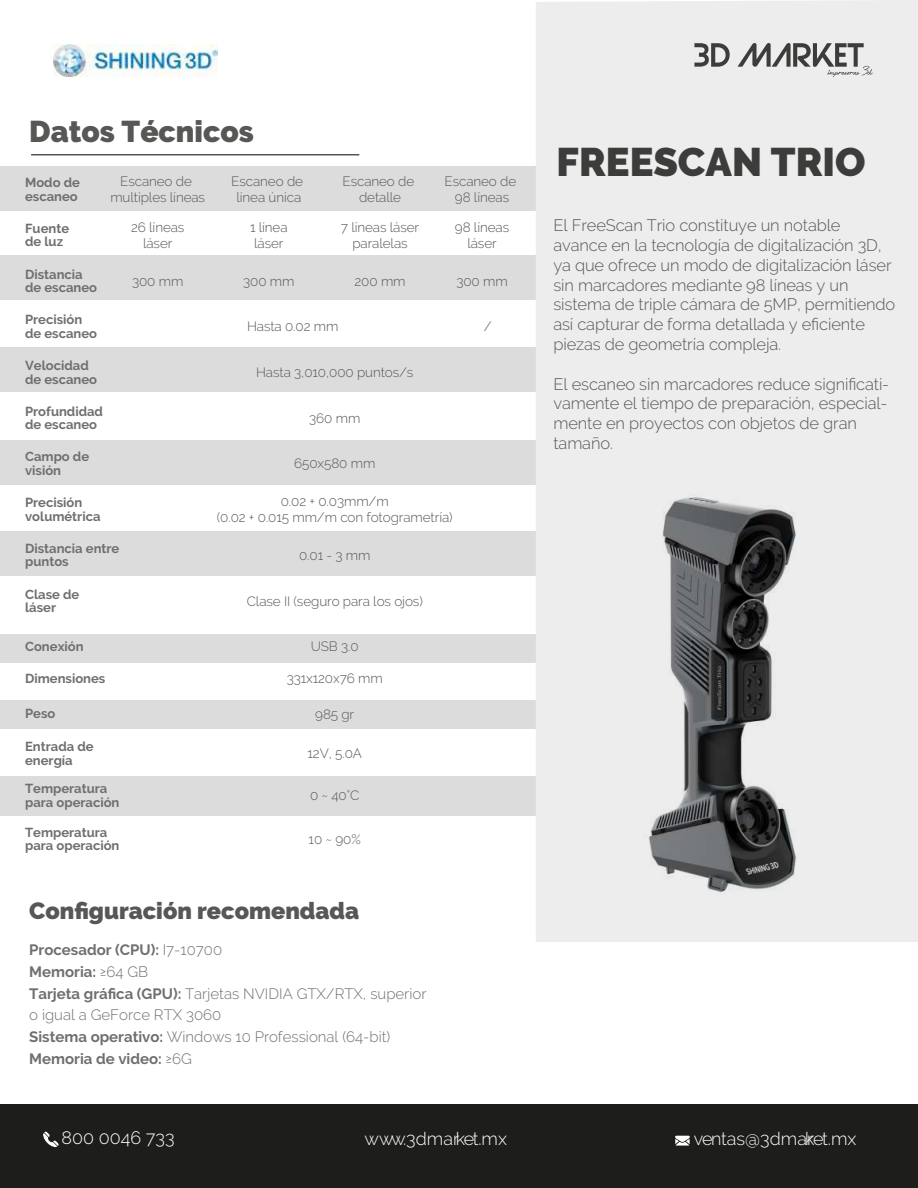
<style>
.page{position:relative;width:918px;height:1188px;background:#fff}
.page>*{position:absolute;margin:0;border:0;box-sizing:border-box;transform-origin:0 0}
.t1{font:900 39.75px "Raleway";color:#3c3c3b}
.t2{font:900 30px "Raleway";color:#575756}
.t3{font:900 23.4px "Raleway";color:#575756}
.t4{font:300 18px "Raleway";color:#fff}
.t5{font:300 16.5px/19.8px "Raleway";letter-spacing:-.005em;color:#575756}
.t6{font:300 15px/21.8px "Raleway";color:#706f6f}
.t7{font:300 13.5px/16.2px "Raleway";letter-spacing:-.005em;color:#575756;text-align:center}
.t8{font:700 13.05px/13.5px "Raleway";color:#706f6f}
.s1{font-weight:700}
</style>
<div class="page">
<div style="left:0;top:166px;width:536px;height:45px;background:#dcdcdc"></div>
<div style="left:0;top:255px;width:536px;height:45px;background:#dcdcdc"></div>
<div style="left:0;top:348px;width:536px;height:44px;background:#dcdcdc"></div>
<div style="left:0;top:440px;width:536px;height:45px;background:#dcdcdc"></div>
<div style="left:0;top:531px;width:536px;height:44px;background:#dcdcdc"></div>
<div style="left:0;top:634px;width:536px;height:28px;background:#dcdcdc"></div>
<div style="left:0;top:700px;width:536px;height:29px;background:#dcdcdc"></div>
<div style="left:0;top:776px;width:536px;height:40px;background:#dcdcdc"></div>
<img style="left:54px;top:44px;width:163px;height:33px">
<div style="left:536px;top:0;width:382px;height:942px;background:#ededed"></div>
<div style="left:0;top:1105px;width:918px;height:83px;background:#1d1d1b"></div>
<svg style="left:43px;top:1131px;width:16px;height:16px"></svg>
<svg style="left:675px;top:1136px;width:15px;height:10px"></svg>
<svg style="left:694px;top:43px;width:36px;height:24px"></svg>
<svg style="left:738px;top:43px;width:135px;height:34px;background:#b6b6b5"></svg>
<hr style="left:31px;top:155px;width:328px;height:1px;background:#000">
<img style="left:618px;top:473px;width:222px;height:442px">
<h2 class="t2" style="left:29px;top:114px;width:226px">Datos Técnicos</h2>
<p class="t8" style="left:25px;top:176px;width:56px">Modo de escaneo</p>
<p class="t8" style="left:25px;top:222px;width:46px">Fuente de luz</p>
<p class="t7" style="left:110px;top:173px;width:96px">Escaneo de multiples líneas</p>
<p class="t7" style="left:231px;top:173px;width:73px">Escaneo de línea única</p>
<p class="t7" style="left:343px;top:173px;width:73px">Escaneo de detalle</p>
<p class="t7" style="left:445px;top:173px;width:73px">Escaneo de<br>98 líneas</p>
<p class="t7" style="left:131px;top:219px;width:55px">26 líneas láser</p>
<p class="t7" style="left:250px;top:219px;width:39px">1 línea láser</p>
<p class="t7" style="left:341px;top:219px;width:80px">7 líneas láser paralelas</p>
<p class="t7" style="left:455px;top:219px;width:56px">98 líneas láser</p>
<p class="t8" style="left:25px;top:267px;width:74px">Distancia de escaneo</p>
<p class="t7" style="left:132px;top:273px;width:53px">300 mm</p>
<p class="t7" style="left:243px;top:273px;width:53px">300 mm</p>
<p class="t7" style="left:355px;top:273px;width:53px">200 mm</p>
<p class="t7" style="left:456px;top:273px;width:53px">300 mm</p>
<p class="t8" style="left:25px;top:313px;width:74px">Precisión de escaneo</p>
<p class="t7" style="left:247px;top:318px;width:93px">Hasta 0.02 mm</p>
<p class="t7" style="left:484px;top:318px;width:9px">/</p>
<p class="t8" style="left:25px;top:359px;width:74px">Velocidad de escaneo</p>
<p class="t7" style="left:256px;top:364px;width:159px">Hasta 3,010,000 puntos/s</p>
<p class="t8" style="left:25px;top:404px;width:79px">Profundidad de escaneo</p>
<p class="t7" style="left:309px;top:410px;width:53px">360 mm</p>
<p class="t8" style="left:25px;top:450px;width:66px">Campo de visión</p>
<p class="t7" style="left:294px;top:455px;width:83px">650x580 mm</p>
<p class="t8" style="left:25px;top:496px;width:77px">Precisión volumétrica</p>
<p class="t7" style="left:217px;top:493px;width:237px">0.02 + 0.03mm/m<br>(0.02 + 0.015 mm/m con fotogrametría)</p>
<p class="t8" style="left:25px;top:542px;width:96px">Distancia entre puntos</p>
<p class="t7" style="left:299px;top:547px;width:73px">0.01 - 3 mm</p>
<p class="t8" style="left:25px;top:587px;width:56px">Clase de láser</p>
<p class="t7" style="left:247px;top:593px;width:178px">Clase II (seguro para los ojos)</p>
<p class="t8" style="left:25px;top:640px;width:60px">Conexión</p>
<p class="t7" style="left:311px;top:638px;width:49px">USB 3.0</p>
<p class="t8" style="left:25px;top:672px;width:82px">Dimensiones</p>
<p class="t7" style="left:287px;top:670px;width:98px">331x120x76 mm</p>
<p class="t8" style="left:25px;top:707px;width:32px">Peso</p>
<p class="t7" style="left:315px;top:706px;width:41px">985 gr</p>
<p class="t8" style="left:25px;top:740px;width:70px">Entrada de energía</p>
<p class="t7" style="left:308px;top:745px;width:56px">12V, 5.0A</p>
<p class="t8" style="left:25px;top:782px;width:96px">Temperatura para operación</p>
<p class="t7" style="left:310px;top:787px;width:51px">0 ~ 40°C</p>
<p class="t8" style="left:25px;top:826px;width:96px">Temperatura para operación</p>
<p class="t7" style="left:309px;top:831px;width:54px">10 ~ 90%</p>
<h3 class="t3" style="left:29px;top:897px;width:331px">Configuración recomendada</h3>
<p class="t6" style="left:29px;top:939px;width:399px"><span class="s1">Procesador (CPU):</span> I7-10700<br><span class="s1">Memoria:</span> ≥64 GB<br><span class="s1">Tarjeta gráfica (GPU):</span> Tarjetas NVIDIA GTX/RTX, superior o igual a GeForce RTX 3060<br><span class="s1">Sistema operativo:</span> Windows 10 Professional (64-bit)<br><span class="s1">Memoria de video:</span> ≥6G</p>
<h1 class="t1" style="left:557px;top:139px;width:311px">FREESCAN TRIO</h1>
<p class="t5" style="left:553px;top:215px;width:343px">El FreeScan Trio constituye un notable avance en la tecnología de digitalización 3D, ya que ofrece un modo de digitalización láser sin marcadores mediante 98 líneas y un sistema de triple cámara de 5MP, permitiendo así capturar de forma detallada y eficiente piezas de geometría compleja.</p>
<p class="t5" style="left:553px;top:374px;width:337px">El escaneo sin marcadores reduce significati&shy;vamente el tiempo de preparación, especial&shy;mente en proyectos con objetos de gran tamaño.</p>
<p class="t4" style="left:62px;top:1128px;width:114px">800 0046 733</p>
<p class="t4" style="left:365px;top:1128px;width:144px">www.3dmarket.mx</p>
<p class="t4" style="left:694px;top:1129px;width:164px">ventas@3dmarket.mx</p>
</div>
